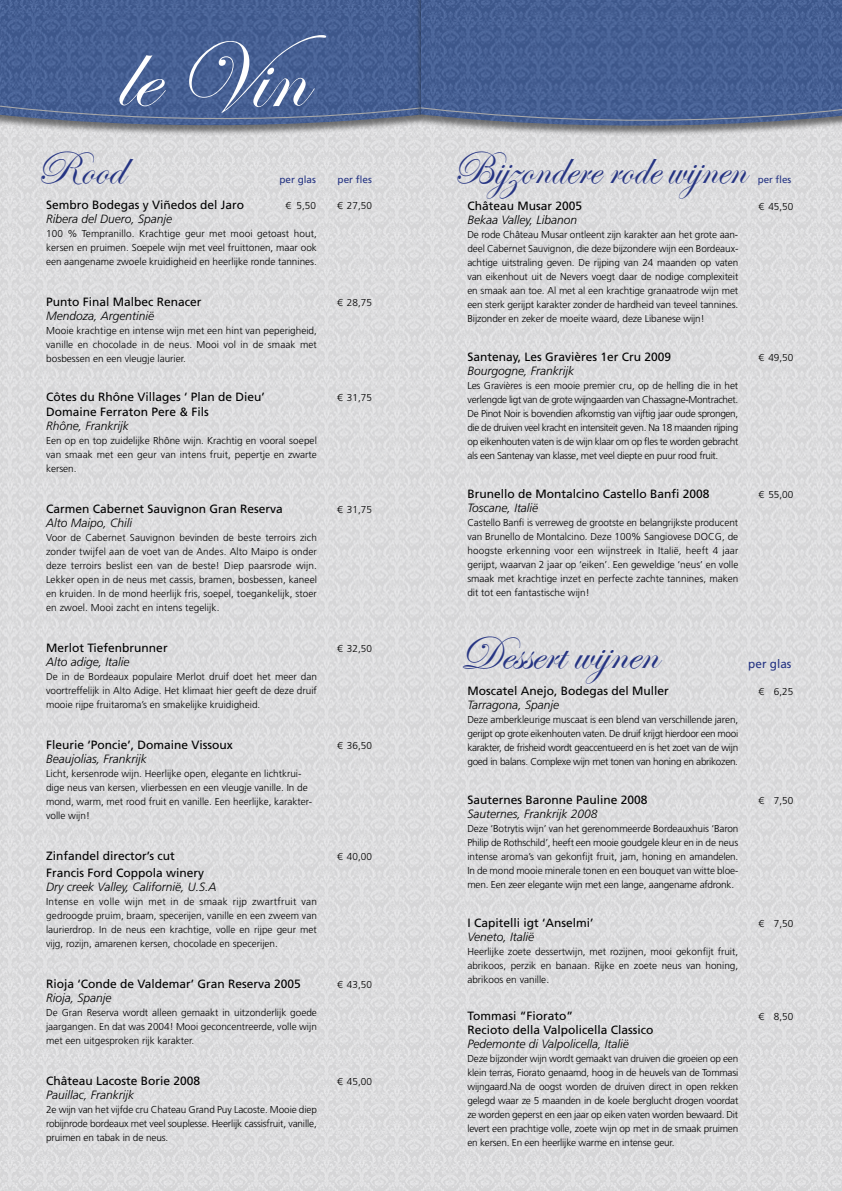
<style>
.page{position:relative;width:842px;height:1191px;background:#fff}
.page>*{position:absolute;margin:0;border:0;box-sizing:border-box;transform-origin:0 0}
.t1{font:101px "Edwardian Script ITC";color:#fff}
.t2{font:48px "Edwardian Script ITC";color:#253483;scale:.93 1}
.t3{font:48px "Edwardian Script ITC";color:#253483}
.t4{font:12px "Frutiger LT Std";color:#000}
.t5{font:italic 300 12px "Frutiger LT Std";color:#000}
.t6{font:12px "Frutiger LT Std";color:#253483}
.t7{font:300 10px/14px "Frutiger LT Std";color:#000;text-align:justify}
.t8{font:10px "Frutiger LT Std";color:#253483}
</style>
<div class="page">
<div style="left:0;top:138px;width:421px;height:1053px;background:#dcdcde"></div>
<div style="left:421px;top:0;width:421px;height:1191px;background:#dcdcde"></div>
<img style="left:0;top:0;width:416px;height:54px">
<div style="left:416px;top:0;width:426px;height:137px;background:#455f93"></div>
<svg style="left:0;top:54px;width:842px;height:84px"></svg>
<h1 class="t1" style="left:174px;top:20px;width:154px">V</h1>
<h2 class="t3" style="left:36px;top:142px;width:90px">Rood</h2>
<h2 class="t2" style="left:452px;top:142px;width:317px">Bijzondere rode wijnen</h2>
<p class="t8" style="left:279px;top:173px;width:38px">per glas</p>
<p class="t8" style="left:338px;top:173px;width:36px">per fles</p>
<p class="t8" style="left:758px;top:174px;width:35px">per fles</p>
<p class="t4" style="left:46px;top:198px;width:200px">Sembro Bodegas y Viñedos del Jaro</p>
<p class="t7" style="left:285px;top:199px;width:32px">€ 5,50</p>
<p class="t7" style="left:337px;top:199px;width:36px">€ 27,50</p>
<p class="t5" style="left:46px;top:212px;width:128px">Ribera del Duero, Spanje</p>
<p class="t7" style="left:46px;top:227px;width:272px">100 % Tempranillo. Krachtige geur met mooi getoast hout, kersen en pruimen. Soepele wijn met veel fruittonen, maar ook een aangename zwoele kruidigheid en heerlijke ronde tannines.</p>
<p class="t4" style="left:46px;top:295px;width:157px">Punto Final Malbec Renacer</p>
<p class="t7" style="left:337px;top:296px;width:36px">€ 28,75</p>
<p class="t5" style="left:46px;top:309px;width:110px">Mendoza, Argentinië</p>
<p class="t7" style="left:46px;top:324px;width:272px">Mooie krachtige en intense wijn met een hint van peperigheid, vanille en chocolade in de neus. Mooi vol in de smaak met bosbessen en een vleugje laurier.</p>
<p class="t4" style="left:46px;top:390px;width:220px">Côtes du Rhône Villages ‘ Plan de Dieu’</p>
<p class="t7" style="left:337px;top:391px;width:36px">€ 31,75</p>
<p class="t4" style="left:46px;top:405px;width:164px">Domaine Ferraton Pere &amp; Fils</p>
<p class="t5" style="left:46px;top:419px;width:84px">Rhône, Frankrijk</p>
<p class="t7" style="left:46px;top:434px;width:272px">Een op en top zuidelijke Rhône wijn. Krachtig en vooral soepel van smaak met een geur van intens fruit, pepertje en zwarte kersen.</p>
<p class="t4" style="left:46px;top:502px;width:238px">Carmen Cabernet Sauvignon Gran Reserva</p>
<p class="t7" style="left:337px;top:503px;width:36px">€ 31,75</p>
<p class="t5" style="left:46px;top:516px;width:88px">Alto Maipo, Chili</p>
<p class="t7" style="left:46px;top:531px;width:272px">Voor de Cabernet Sauvignon bevinden de beste terroirs zich zonder twijfel aan de voet van de Andes. Alto Maipo is onder deze terroirs beslist een van de beste! Diep paarsrode wijn.<br>Lekker open in de neus met cassis, bramen, bosbessen, kaneel en kruiden. In de mond heerlijk fris, soepel, toegankelijk, stoer en zwoel. Mooi zacht en intens tegelijk.</p>
<p class="t4" style="left:46px;top:641px;width:123px">Merlot Tiefenbrunner</p>
<p class="t7" style="left:337px;top:642px;width:36px">€ 32,50</p>
<p class="t5" style="left:46px;top:655px;width:85px">Alto adige, Italie</p>
<p class="t7" style="left:46px;top:670px;width:272px">De in de Bordeaux populaire Merlot druif doet het meer dan voortreffelijk in Alto Adige. Het klimaat hier geeft de deze druif mooie rijpe fruitaroma’s en smakelijke kruidigheid.</p>
<p class="t4" style="left:46px;top:738px;width:188px">Fleurie ‘Poncie’, Domaine Vissoux</p>
<p class="t7" style="left:337px;top:739px;width:36px">€ 36,50</p>
<p class="t5" style="left:46px;top:752px;width:102px">Beaujolias, Frankrijk</p>
<p class="t7" style="left:46px;top:767px;width:267px;text-align:left">Licht, kersenrode wijn. Heerlijke open, elegante en lichtkrui&shy;dige neus van kersen, vlierbessen en een vleugje vanille. In de mond, warm, met rood fruit en vanille. Een heerlijke, karakter&shy;volle wijn!</p>
<p class="t4" style="left:46px;top:849px;width:130px">Zinfandel director’s cut</p>
<p class="t7" style="left:337px;top:850px;width:36px">€ 40,00</p>
<p class="t4" style="left:46px;top:866px;width:160px">Francis Ford Coppola winery</p>
<p class="t5" style="left:46px;top:880px;width:172px">Dry creek Valley, Californië, U.S.A</p>
<p class="t7" style="left:46px;top:895px;width:272px">Intense en volle wijn met in de smaak rijp zwartfruit van gedroogde pruim, braam, specerijen, vanille en een zweem van laurierdrop. In de neus een krachtige, volle en rijpe geur met vijg, rozijn, amarenen kersen, chocolade en specerijen.</p>
<p class="t4" style="left:46px;top:977px;width:256px">Rioja ‘Conde de Valdemar’ Gran Reserva 2005</p>
<p class="t7" style="left:337px;top:978px;width:36px">€ 43,50</p>
<p class="t5" style="left:46px;top:991px;width:67px">Rioja, Spanje</p>
<p class="t7" style="left:46px;top:1006px;width:272px">De Gran Reserva wordt alleen gemaakt in uitzonderlijk goede jaargangen. En dat was 2004! Mooi geconcentreerde, volle wijn met een uitgesproken rijk karakter.</p>
<p class="t4" style="left:46px;top:1074px;width:156px">Château Lacoste Borie 2008</p>
<p class="t7" style="left:337px;top:1074px;width:36px">€ 45,00</p>
<p class="t5" style="left:46px;top:1088px;width:89px">Pauillac, Frankrijk</p>
<p class="t7" style="left:46px;top:1102px;width:272px">2e wijn van het vijfde cru Chateau Grand Puy Lacoste. Mooie diep robijnrode bordeaux met veel souplesse. Heerlijk cassisfruit, vanille, pruimen en tabak in de neus.</p>
<p class="t4" style="left:467px;top:199px;width:116px">Château Musar 2005</p>
<p class="t7" style="left:758px;top:200px;width:36px">€ 45,50</p>
<p class="t5" style="left:467px;top:213px;width:111px">Bekaa Valley, Libanon</p>
<p class="t7" style="left:467px;top:228px;width:272px">De rode Château Musar ontleent zijn karakter aan het grote aan&shy;deel Cabernet Sauvignon, die deze bijzondere wijn een Bordeaux&shy;achtige uitstraling geven. De rijping van 24 maanden op vaten van eikenhout uit de Nevers voegt daar de nodige complexiteit en smaak aan toe. Al met al een krachtige granaatrode wijn met een sterk gerijpt karakter zonder de hardheid van teveel tannines.<br>Bijzonder en zeker de moeite waard, deze Libanese wijn!</p>
<p class="t4" style="left:467px;top:350px;width:205px">Santenay, Les Gravières 1er Cru 2009</p>
<p class="t7" style="left:758px;top:351px;width:36px">€ 49,50</p>
<p class="t5" style="left:467px;top:364px;width:108px">Bourgogne, Frankrijk</p>
<p class="t7" style="left:467px;top:379px;width:272px">Les Gravières is een mooie premier cru, op de helling die in het verlengde ligt van de grote wijngaarden van Chassagne-Montrachet.<br>De Pinot Noir is bovendien afkomstig van vijftig jaar oude sprongen, die de druiven veel kracht en intensiteit geven. Na 18 maanden rijping op eikenhouten vaten is de wijn klaar om op fles te worden gebracht als een Santenay van klasse, met veel diepte en puur rood fruit.</p>
<p class="t4" style="left:467px;top:487px;width:244px">Brunello de Montalcino Castello Banfi 2008</p>
<p class="t7" style="left:758px;top:488px;width:36px">€ 55,00</p>
<p class="t5" style="left:467px;top:501px;width:72px">Toscane, Italië</p>
<p class="t7" style="left:467px;top:516px;width:272px">Castello Banfi is verreweg de grootste en belangrijkste producent van Brunello de Montalcino. Deze 100% Sangiovese DOCG, de hoogste erkenning voor een wijnstreek in Italië, heeft 4 jaar gerijpt, waarvan 2 jaar op ‘eiken’. Een geweldige ‘neus’ en volle smaak met krachtige inzet en perfecte zachte tannines, maken dit tot een fantastische wijn!</p>
<h2 class="t3" style="left:460px;top:627px;width:199px">Dessert wijnen</h2>
<p class="t6" style="left:748px;top:657px;width:45px">per glas</p>
<p class="t4" style="left:467px;top:684px;width:203px">Moscatel Anejo, Bodegas del Muller</p>
<p class="t7" style="left:758px;top:684px;width:36px">€ 6,25</p>
<p class="t5" style="left:467px;top:698px;width:93px">Tarragona, Spanje</p>
<p class="t7" style="left:467px;top:712px;width:272px">Deze amberkleurige muscaat is een blend van verschillende jaren, gerijpt op grote eikenhouten vaten. De druif krijgt hierdoor een mooi karakter, de frisheid wordt geaccentueerd en is het zoet van de wijn goed in balans. Complexe wijn met tonen van honing en abrikozen.</p>
<p class="t4" style="left:467px;top:792px;width:182px">Sauternes Baronne Pauline 2008</p>
<p class="t7" style="left:758px;top:793px;width:36px">€ 7,50</p>
<p class="t5" style="left:467px;top:807px;width:132px">Sauternes, Frankrijk 2008</p>
<p class="t7" style="left:467px;top:821px;width:272px">Deze ‘Botrytis wijn’ van het gerenommeerde Bordeauxhuis ‘Baron Philip de Rothschild’, heeft een mooie goudgele kleur en in de neus intense aroma’s van gekonfijt fruit, jam, honing en amandelen.<br>In de mond mooie minerale tonen en een bouquet van witte bloe&shy;men. Een zeer elegante wijn met een lange, aangename afdronk.</p>
<p class="t4" style="left:467px;top:915px;width:128px">I Capitelli igt ‘Anselmi’</p>
<p class="t7" style="left:758px;top:916px;width:36px">€ 7,50</p>
<p class="t5" style="left:467px;top:930px;width:68px">Veneto, Italië</p>
<p class="t7" style="left:467px;top:944px;width:272px">Heerlijke zoete dessertwijn, met rozijnen, mooi gekonfijt fruit, abrikoos, perzik en banaan. Rijke en zoete neus van honing, abrikoos en vanille.</p>
<p class="t4" style="left:467px;top:1008px;width:107px">Tommasi “Fiorato”</p>
<p class="t7" style="left:758px;top:1009px;width:36px">€ 8,50</p>
<p class="t4" style="left:467px;top:1022px;width:188px">Recioto della Valpolicella Classico</p>
<p class="t5" style="left:467px;top:1037px;width:163px">Pedemonte di Valpolicella, Italië</p>
<p class="t7" style="left:467px;top:1051px;width:272px">Deze bijzonder wijn wordt gemaakt van druiven die groeien op een klein terras, Fiorato genaamd, hoog in de heuvels van de Tommasi wijngaard.Na de oogst worden de druiven direct in open rekken gelegd waar ze 5 maanden in de koele berglucht drogen voordat ze worden geperst en een jaar op eiken vaten worden bewaard. Dit levert een prachtige volle, zoete wijn op met in de smaak pruimen en kersen. En een heerlijke warme en intense geur.</p>
</div>
